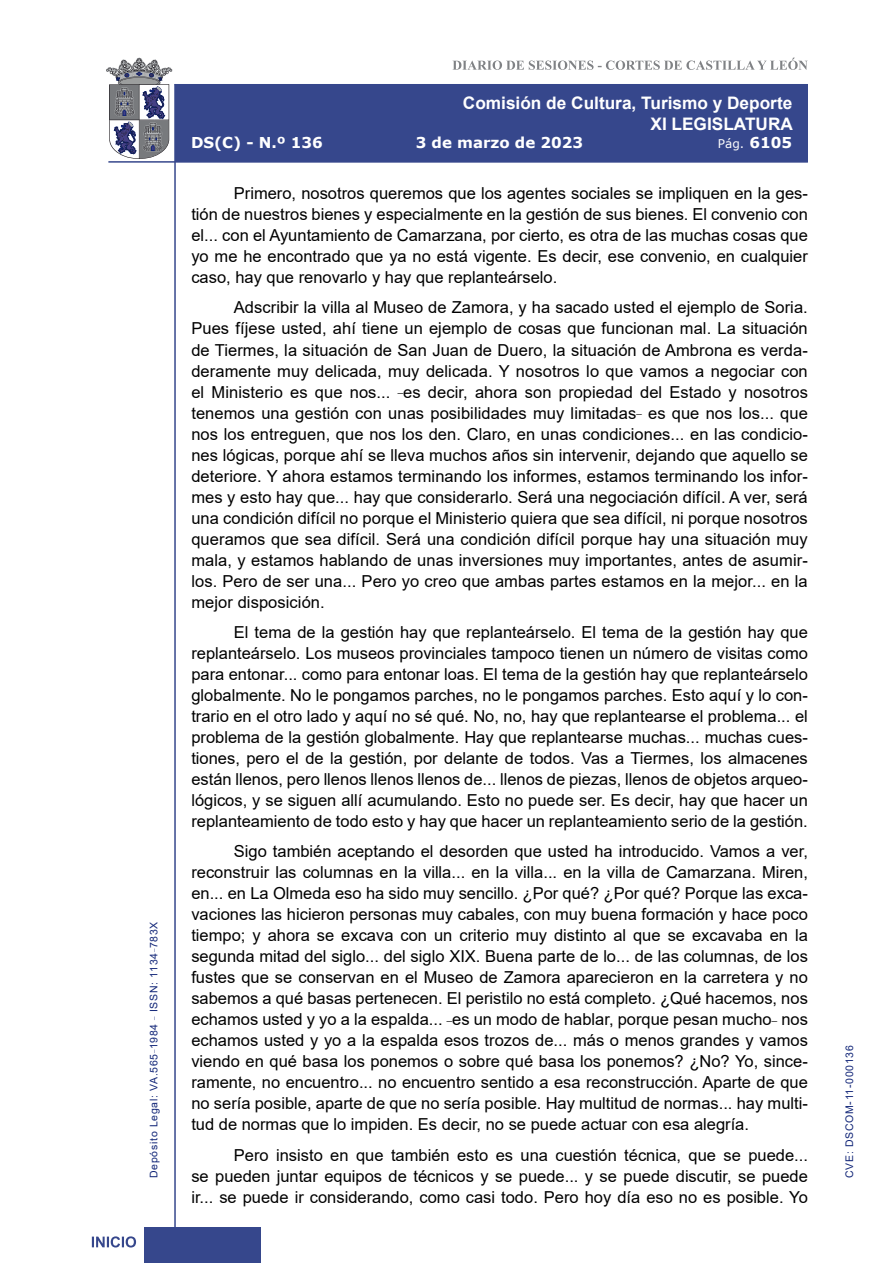
<style>
.page{position:relative;width:893px;height:1263px;background:#fff}
.page>*{position:absolute;margin:0;border:0;box-sizing:border-box;transform-origin:0 0}
.t1{font:700 17.25px/20.7px "Arial";color:#fff;text-align:right}
.t2{font:16.5px/21px "Arial";color:#000;text-align:justify}
.t3{font:700 15px "Verdana";color:#fff}
.t4{font:12px "Verdana";color:#fff}
.t5{font:10.5px "Arial";letter-spacing:.065em;color:#122678}
.s1{font-weight:700;font-size:15px}
</style>
<div class="page">
<svg style="left:452px;top:58px;width:356px;height:12px"></svg>
<hr style="left:174px;top:84px;width:2px;height:1179px;background:#36478c">
<div style="left:144px;top:1227px;width:117px;height:36px;background:#36478c"></div>
<div style="left:175px;top:84px;width:633px;height:78px;background:#36478c"></div>
<hr style="left:108px;top:161px;width:700px;height:2px;background:#36478c">
<svg style="left:92px;top:1236px;width:44px;height:11px"></svg>
<svg style="left:106px;top:58px;width:66px;height:101px"></svg>
<p class="t5" style="left:146px;top:1178px;width:258px;rotate:-90deg">Depósito Legal: VA.565<sup>_</sup>1984 <sup>_</sup> ISSN: 1134<sup>_</sup>783X</p>
<p class="t1" style="left:463px;top:93px;width:332px">Comisión de Cultura, Turismo y Deporte<br>XI LEGISLATURA</p>
<p class="t3" style="left:191px;top:132px;width:133px">DS(C) - N.º 136</p>
<p class="t3" style="left:416px;top:132px;width:169px">3 de marzo de 2023</p>
<p class="t4" style="left:718px;top:135px;width:76px">Pág. <span class="s1">6105</span></p>
<p class="t2" style="left:191px;top:183px;width:618px;text-indent:43px">Primero, nosotros queremos que los agentes sociales se impliquen en la ges&shy;tión de nuestros bienes y especialmente en la gestión de sus bienes. El convenio con el... con el Ayuntamiento de Camarzana, por cierto, es otra de las muchas cosas que yo me he encontrado que ya no está vigente. Es decir, ese convenio, en cualquier caso, hay que renovarlo y hay que replanteárselo.</p>
<p class="t2" style="left:191px;top:297px;width:618px;text-indent:43px">Adscribir la villa al Museo de Zamora, y ha sacado usted el ejemplo de Soria.<br>Pues fíjese usted, ahí tiene un ejemplo de cosas que funcionan mal. La situación de Tiermes, la situación de San Juan de Duero, la situación de Ambrona es verda&shy;deramente muy delicada, muy delicada. Y nosotros lo que vamos a negociar con el Ministerio es que nos... <sup>_</sup>es decir, ahora son propiedad del Estado y nosotros tenemos una gestión con unas posibilidades muy limitadas<sup>_</sup> es que nos los... que nos los entreguen, que nos los den. Claro, en unas condiciones... en las condicio&shy;nes lógicas, porque ahí se lleva muchos años sin intervenir, dejando que aquello se deteriore. Y ahora estamos terminando los informes, estamos terminando los infor&shy;mes y esto hay que... hay que considerarlo. Será una negociación difícil. A ver, será una condición difícil no porque el Ministerio quiera que sea difícil, ni porque nosotros queramos que sea difícil. Será una condición difícil porque hay una situación muy mala, y estamos hablando de unas inversiones muy importantes, antes de asumir&shy;los. Pero de ser una... Pero yo creo que ambas partes estamos en la mejor... en la mejor disposición.</p>
<p class="t2" style="left:191px;top:621px;width:618px;text-indent:43px">El tema de la gestión hay que replanteárselo. El tema de la gestión hay que replanteárselo. Los museos provinciales tampoco tienen un número de visitas como para entonar... como para entonar loas. El tema de la gestión hay que replanteárselo globalmente. No le pongamos parches, no le pongamos parches. Esto aquí y lo con&shy;trario en el otro lado y aquí no sé qué. No, no, hay que replantearse el problema... el problema de la gestión globalmente. Hay que replantearse muchas... muchas cues&shy;tiones, pero el de la gestión, por delante de todos. Vas a Tiermes, los almacenes están llenos, pero llenos llenos llenos de... llenos de piezas, llenos de objetos arqueo&shy;lógicos, y se siguen allí acumulando. Esto no puede ser. Es decir, hay que hacer un replanteamiento de todo esto y hay que hacer un replanteamiento serio de la gestión.</p>
<p class="t2" style="left:191px;top:841px;width:618px;text-indent:43px">Sigo también aceptando el desorden que usted ha introducido. Vamos a ver, reconstruir las columnas en la villa... en la villa... en la villa de Camarzana. Miren, en... en La Olmeda eso ha sido muy sencillo. ¿Por qué? ¿Por qué? Porque las exca&shy;vaciones las hicieron personas muy cabales, con muy buena formación y hace poco tiempo; y ahora se excava con un criterio muy distinto al que se excavaba en la segunda mitad del siglo... del siglo XIX. Buena parte de lo... de las columnas, de los fustes que se conservan en el Museo de Zamora aparecieron en la carretera y no sabemos a qué basas pertenecen. El peristilo no está completo. ¿Qué hacemos, nos echamos usted y yo a la espalda... <sup>_</sup>es un modo de hablar, porque pesan mucho<sup>_</sup> nos echamos usted y yo a la espalda esos trozos de... más o menos grandes y vamos viendo en qué basa los ponemos o sobre qué basa los ponemos? ¿No? Yo, since&shy;ramente, no encuentro... no encuentro sentido a esa reconstrucción. Aparte de que no sería posible, aparte de que no sería posible. Hay multitud de normas... hay multi&shy;tud de normas que lo impiden. Es decir, no se puede actuar con esa alegría.</p>
<p class="t2" style="left:191px;top:1144px;width:618px;text-indent:43px">Pero insisto en que también esto es una cuestión técnica, que se puede... se pueden juntar equipos de técnicos y se puede... y se puede discutir, se puede ir... se puede ir considerando, como casi todo. Pero hoy día eso no es posible. Yo</p>
<p class="t5" style="left:842px;top:1178px;width:134px;rotate:-90deg">CVE: DSCOM-11-000136</p>
</div>
